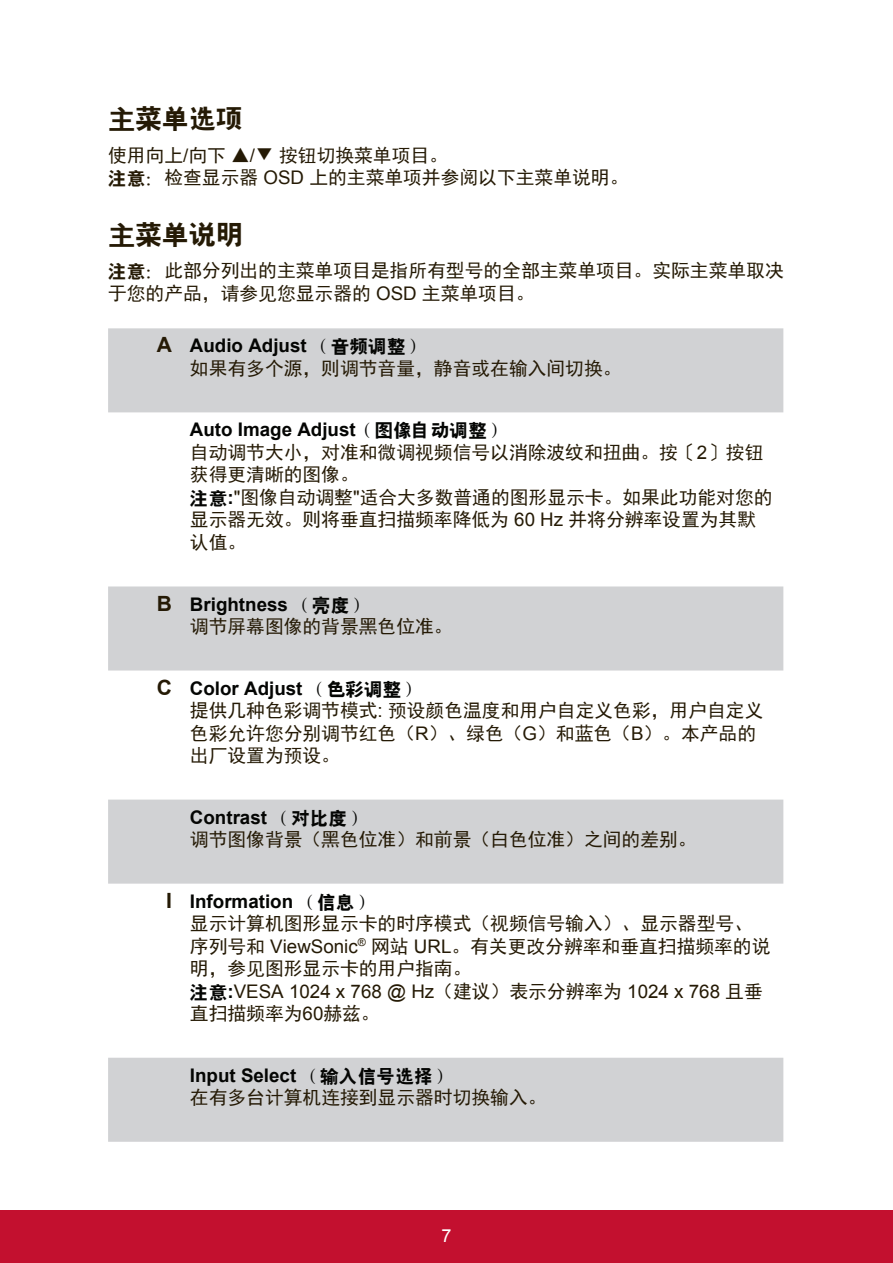
<style>
.page{position:relative;width:893px;height:1263px;background:#fff}
.page>*{position:absolute;margin:0;border:0;box-sizing:border-box;transform-origin:0 0}
.t1{font:27px "RS Cu Hei";color:#251a05}
.t2{font:18.75px/22.5px "Sim Hei";color:#251a05}
.t3{font:700 18.75px "Arial";color:#040503}
.t4{font:18.75px "Arial";color:#251a05}
.t5{font:18px "Arial";color:#fff}
.s1{font-family:"Arial"}
.s2{font-family:"RS Cu Hei"}
.s3{font-size:21px;color:#251a05}
.s4{font-family:"RS Cu Hei";font-weight:400}
.s5{font-family:"RS Cu Hei";color:#040503}
.s6{font-family:"Arial";font-weight:700;color:#040503}
.s7{font-weight:700;color:#040503}
.s8{font-family:"Sim Hei"}
</style>
<div class="page">
<div style="left:0;top:1210px;width:892px;height:53px;background:#c3102f"></div>
<svg style="left:108px;top:328px;width:675px;height:813px"></svg>
<h1 class="t1" style="left:108px;top:106px;width:136px">主菜单选项</h1>
<p class="t2" style="left:108px;top:144px;width:521px">使用向上<span class="s1">/</span>向下 ▲<span class="s1">/</span>▼ 按钮切换菜单项目。<br><span class="s2">注意：</span>检查显示器 <span class="s1">OSD</span> 上的主菜单项并参阅以下主菜单说明。</p>
<h1 class="t1" style="left:108px;top:221px;width:136px">主菜单说明</h1>
<p class="t2" style="left:108px;top:259px;width:676px"><span class="s2">注意：</span>此部分列出的主菜单项目是指所有型号的全部主菜单项目。实际主菜单取决于您的产品，请参见您显示器的 <span class="s1">OSD</span> 主菜单项目。</p>
<p class="t3" style="left:157px;top:333px;width:269px"><span class="s3">A</span> Audio Adjust <span class="s4">（音频调整）</span></p>
<p class="t2" style="left:190px;top:357px;width:433px">如果有多个源，则调节音量，静音或在输入间切换。</p>
<p class="t3" style="left:190px;top:417px;width:317px">Auto Image Adjust<span class="s4">（图像自动调整）</span></p>
<p class="t2" style="left:190px;top:441px;width:584px">自动调节大小，对准和微调视频信号以消除波纹和扭曲。按〔<span class="s1">2</span>〕按钮获得更清晰的图像。<br><span class="s5">注意</span><span class="s6">:</span><span class="s1">"</span>图像自动调整<span class="s1">"</span>适合大多数普通的图形显示卡。如果此功能对您的显示器无效。则将垂直扫描频率降低为 <span class="s1">60 Hz</span> 并将分辨率设置为其默认值。</p>
<p class="t3" style="left:157px;top:591px;width:213px"><span class="s3">B</span> Brightness <span class="s4">（亮度）</span></p>
<p class="t2" style="left:190px;top:615px;width:264px">调节屏幕图像的背景黑色位准。</p>
<p class="t3" style="left:157px;top:675px;width:265px"><span class="s3">C</span> Color Adjust <span class="s4">（色彩调整）</span></p>
<p class="t2" style="left:190px;top:699px;width:574px">提供几种色彩调节模式<span class="s1">:</span> 预设颜色温度和用户自定义色彩，用户自定义色彩允许您分别调节红色（<span class="s1">R</span>）、绿色（<span class="s1">G</span>）和蓝色（<span class="s1">B</span>）。本产品的出厂设置为预设。</p>
<p class="t3" style="left:190px;top:804px;width:178px">Contrast <span class="s4">（对比度）</span></p>
<p class="t2" style="left:190px;top:828px;width:508px">调节图像背景（黑色位准）和前景（白色位准）之间的差别。</p>
<p class="t3" style="left:166px;top:888px;width:209px"><span class="s3">I</span> Information <span class="s4">（信息）</span></p>
<p class="t2" style="left:190px;top:912px;width:581px">显示计算机图形显示卡的时序模式（视频信号输入）、显示器型号、序列号和 <span class="s1">ViewSonic</span><sup>®</sup> 网站 <span class="s1">URL</span>。有关更改分辨率和垂直扫描频率的说明，参见图形显示卡的用户指南。</p>
<p class="t4" style="left:190px;top:978px;width:574px"><span class="s5">注意</span><span class="s7">:</span>VESA 1024 x 768 @ Hz<span class="s8">（建议）表示分辨率为</span> 1024 x 768 <span class="s8">且垂</span></p>
<p class="t2" style="left:190px;top:1002px;width:191px">直扫描频率为<span class="s1">60</span>赫兹。</p>
<p class="t3" style="left:190px;top:1062px;width:263px">Input Select <span class="s4">（输入信号选择）</span></p>
<p class="t2" style="left:190px;top:1086px;width:358px">在有多台计算机连接到显示器时切换输入。</p>
<p class="t5" style="left:441px;top:1223px;width:12px">7</p>
</div>
